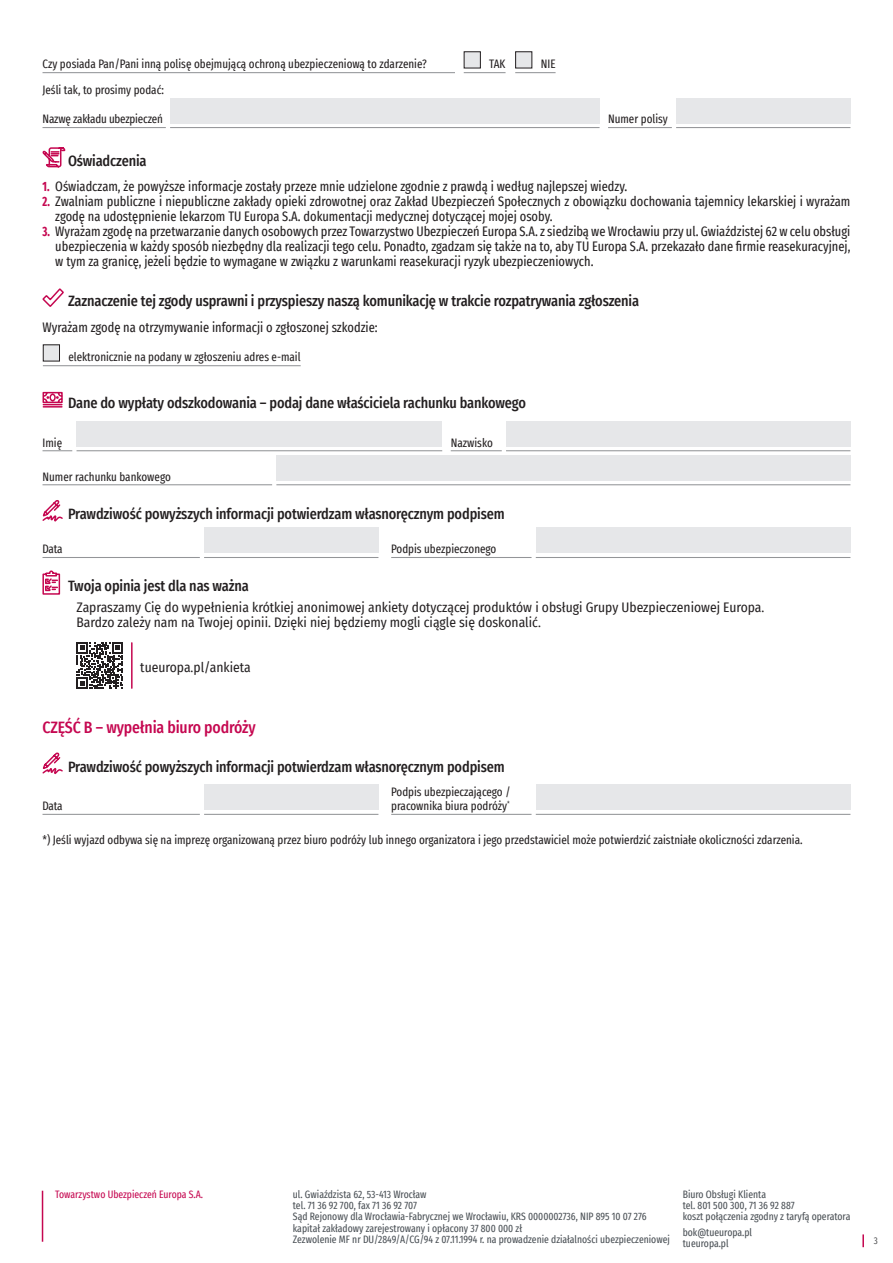
<style>
.page{position:relative;width:893px;height:1263px;background:#fff}
.page>*{position:absolute;margin:0;border:0;box-sizing:border-box;transform-origin:0 0}
.F_część_h1{font:500 16.5px "Fira Sans Condensed";letter-spacing:-.01em;color:#c50750;scale:.95 1}
.F_h1{font:500 15px "Fira Sans Condensed";letter-spacing:-.01em;color:#231f20;scale:.95 1}
.t1{font:extra-condensed 13.5px/15px "Fira Sans";color:#231f20}
.t2{font:13.5px "Fira Sans Condensed";color:#231f20}
.form_n1A{font:extra-condensed 12px/13.6px "Fira Sans";color:#231f20}
.t3{font:extra-condensed 10.5px/11.2px "Fira Sans";color:#4a5055}
.t4{font:extra-condensed 10.5px "Fira Sans";color:#c50750}
.t5{font:extra-condensed 9.75px "Fira Sans";color:#57585a}
.s1{font-weight:700;color:#c50750}
</style>
<div class="page">
<hr style="left:42px;top:1191px;width:1px;height:51px;background:#c50750">
<svg style="left:862px;top:1234px;width:2px;height:13px"></svg>
<svg style="left:42px;top:147px;width:24px;height:21px"></svg>
<hr style="left:43px;top:557px;width:157px;height:1px;background:#939598">
<hr style="left:391px;top:557px;width:140px;height:1px;background:#939598">
<div style="left:536px;top:528px;width:314px;height:25px;background:#e6e7e9"></div>
<hr style="left:536px;top:557px;width:314px;height:1px;background:#939598">
<div style="left:204px;top:528px;width:174px;height:25px;background:#e6e7e9"></div>
<hr style="left:204px;top:557px;width:174px;height:1px;background:#939598">
<svg style="left:42px;top:391px;width:21px;height:17px"></svg>
<div style="left:77px;top:421px;width:365px;height:25px;background:#e6e7e9"></div>
<hr style="left:77px;top:450px;width:365px;height:1px;background:#939598">
<div style="left:506px;top:421px;width:344px;height:25px;background:#e6e7e9"></div>
<hr style="left:506px;top:450px;width:344px;height:1px;background:#939598">
<svg style="left:43px;top:450px;width:29px;height:1px"></svg>
<hr style="left:43px;top:484px;width:229px;height:1px;background:#939598">
<div style="left:276px;top:455px;width:574px;height:25px;background:#e6e7e9"></div>
<hr style="left:276px;top:484px;width:574px;height:1px;background:#939598">
<hr style="left:451px;top:450px;width:51px;height:1px;background:#939598">
<svg style="left:42px;top:500px;width:21px;height:22px"></svg>
<svg style="left:42px;top:288px;width:22px;height:19px"></svg>
<hr style="left:43px;top:365px;width:258px;height:1px;background:#939598">
<div style="left:43px;top:345px;width:17px;height:16px;background:#e6e7e9"></div>
<div style="left:43px;top:344px;width:17px;height:17px;border:1px solid #231f20"></div>
<hr style="left:43px;top:72px;width:412px;height:1px;background:#939598">
<hr style="left:464px;top:72px;width:42px;height:1px;background:#939598">
<hr style="left:515px;top:72px;width:41px;height:1px;background:#939598">
<div style="left:516px;top:52px;width:16px;height:16px;background:#e6e7e9"></div>
<div style="left:515px;top:51px;width:17px;height:17px;border:1px solid #231f20"></div>
<div style="left:464px;top:52px;width:16px;height:16px;background:#e6e7e9"></div>
<div style="left:464px;top:51px;width:17px;height:17px;border:1px solid #231f20"></div>
<hr style="left:43px;top:127px;width:123px;height:1px;background:#939598">
<hr style="left:608px;top:127px;width:64px;height:1px;background:#939598">
<div style="left:676px;top:98px;width:174px;height:25px;background:#e6e7e9"></div>
<hr style="left:676px;top:127px;width:174px;height:1px;background:#939598">
<div style="left:170px;top:98px;width:430px;height:25px;background:#e6e7e9"></div>
<hr style="left:170px;top:127px;width:430px;height:1px;background:#939598">
<svg style="left:42px;top:752px;width:21px;height:23px"></svg>
<svg style="left:42px;top:570px;width:19px;height:25px"></svg>
<svg style="left:77px;top:642px;width:46px;height:47px"></svg>
<hr style="left:131px;top:643px;width:2px;height:45px;background:#c50750">
<hr style="left:43px;top:814px;width:157px;height:1px;background:#939598">
<hr style="left:391px;top:814px;width:140px;height:1px;background:#939598">
<div style="left:536px;top:784px;width:314px;height:26px;background:#e6e7e9"></div>
<hr style="left:536px;top:814px;width:314px;height:1px;background:#939598">
<div style="left:204px;top:784px;width:174px;height:26px;background:#e6e7e9"></div>
<hr style="left:204px;top:814px;width:174px;height:1px;background:#939598">
<p class="form_n1A" style="left:43px;top:57px;width:386px">Czy posiada Pan/Pani inną polisę obejmującą ochroną ubezpieczeniową to zdarzenie?</p>
<p class="form_n1A" style="left:43px;top:83px;width:123px">Jeśli tak, to prosimy podać:</p>
<p class="form_n1A" style="left:489px;top:57px;width:18px">TAK</p>
<p class="form_n1A" style="left:541px;top:57px;width:16px">NIE</p>
<p class="form_n1A" style="left:43px;top:112px;width:122px">Nazwę zakładu ubezpieczeń</p>
<p class="form_n1A" style="left:608px;top:112px;width:61px">Numer polisy</p>
<p class="F_h1" style="left:68px;top:149px;width:84px">Oświadczenia</p>
<p class="t1" style="left:43px;top:179px;width:586px"><span class="s1">1.</span> Oświadczam, że powyższe informacje zostały przeze mnie udzielone zgodnie z prawdą i według najlepszej wiedzy.</p>
<p class="t1" style="left:55px;top:194px;width:797px;text-indent:-13px"><span class="s1">2.</span> Zwalniam publiczne i niepubliczne zakłady opieki zdrowotnej oraz Zakład Ubezpieczeń Społecznych z obowiązku dochowania tajemnicy lekarskiej i wyrażam zgodę na udostępnienie lekarzom TU Europa S.A. dokumentacji medycznej dotyczącej mojej osoby.</p>
<p class="t1" style="left:55px;top:224px;width:797px;text-align:justify;text-indent:-13px"><span class="s1">3.</span> Wyrażam zgodę na przetwarzanie danych osobowych przez Towarzystwo Ubezpieczeń Europa S.A. z siedzibą we Wrocławiu przy ul. Gwiaździstej 62 w celu obsługi ubezpieczenia w każdy sposób niezbędny dla realizacji tego celu. Ponadto, zgadzam się także na to, aby TU Europa S.A. przekazało dane firmie reasekuracyjnej, w tym za granicę, jeżeli będzie to wymagane w związku z warunkami reasekuracji ryzyk ubezpieczeniowych.</p>
<p class="F_h1" style="left:68px;top:289px;width:603px">Zaznaczenie tej zgody usprawni i przyspieszy naszą komunikację w trakcie rozpatrywania zgłoszenia</p>
<p class="t1" style="left:43px;top:319px;width:337px">Wyrażam zgodę na otrzymywanie informacji o zgłoszonej szkodzie:</p>
<p class="form_n1A" style="left:68px;top:350px;width:234px">elektronicznie na podany w zgłoszeniu adres e-mail</p>
<p class="F_h1" style="left:68px;top:391px;width:484px">Dane do wypłaty odszkodowania – podaj dane właściciela rachunku bankowego</p>
<p class="form_n1A" style="left:43px;top:435px;width:21px">Imię</p>
<p class="form_n1A" style="left:43px;top:469px;width:130px">Numer rachunku bankowego</p>
<p class="form_n1A" style="left:451px;top:435px;width:44px">Nazwisko</p>
<p class="F_h1" style="left:68px;top:502px;width:461px">Prawdziwość powyższych informacji potwierdzam własnoręcznym podpisem</p>
<p class="form_n1A" style="left:43px;top:542px;width:22px">Data</p>
<p class="form_n1A" style="left:391px;top:542px;width:107px">Podpis ubezpieczonego</p>
<p class="F_h1" style="left:68px;top:574px;width:192px">Twoja opinia jest dla nas ważna</p>
<p class="t2" style="left:77px;top:597px;width:689px">Zapraszamy Cię do wypełnienia krótkiej anonimowej ankiety dotyczącej produktów i obsługi Grupy Ubezpieczeniowej Europa.</p>
<p class="t2" style="left:77px;top:612px;width:466px">Bardzo zależy nam na Twojej opinii. Dzięki niej będziemy mogli ciągle się doskonalić.</p>
<p class="t2" style="left:140px;top:657px;width:112px">tueuropa.pl/ankieta</p>
<p class="F_część_h1" style="left:43px;top:714px;width:226px">CZĘŚĆ B – wypełnia biuro podróży</p>
<p class="F_h1" style="left:68px;top:755px;width:461px">Prawdziwość powyższych informacji potwierdzam własnoręcznym podpisem</p>
<p class="form_n1A" style="left:391px;top:785px;width:121px">Podpis ubezpieczającego / pracownika biura podróży<sup>*</sup></p>
<p class="form_n1A" style="left:43px;top:833px;width:762px">*) Jeśli wyjazd odbywa się na imprezę organizowaną przez biuro podróży lub innego organizatora i jego przedstawiciel może potwierdzić zaistniałe okoliczności zdarzenia.</p>
<p class="form_n1A" style="left:43px;top:799px;width:22px">Data</p>
<p class="t4" style="left:55px;top:1186px;width:149px">Towarzystwo Ubezpieczeń Europa S.A.</p>
<p class="t3" style="left:293px;top:1188px;width:379px">ul. Gwiaździsta 62, 53-413 Wrocław<br>tel. 71 36 92 700, fax 71 36 92 707<br>Sąd Rejonowy dla Wrocławia-Fabrycznej we Wrocławiu, KRS 0000002736, NIP 895 10 07 276 kapitał zakładowy zarejestrowany i opłacony 37 800 000 zł<br>Zezwolenie MF nr DU/2849/A/CG/94 z 07.11.1994 r. na prowadzenie działalności ubezpieczeniowej</p>
<p class="t3" style="left:683px;top:1188px;width:169px">Biuro Obsługi Klienta<br>tel. 801 500 300, 71 36 92 887<br>koszt połączenia zgodny z taryfą operatora</p>
<p class="t3" style="left:683px;top:1226px;width:71px">bok@tueuropa.pl tueuropa.pl</p>
<p class="t5" style="left:874px;top:1233px;width:6px">3</p>
</div>
